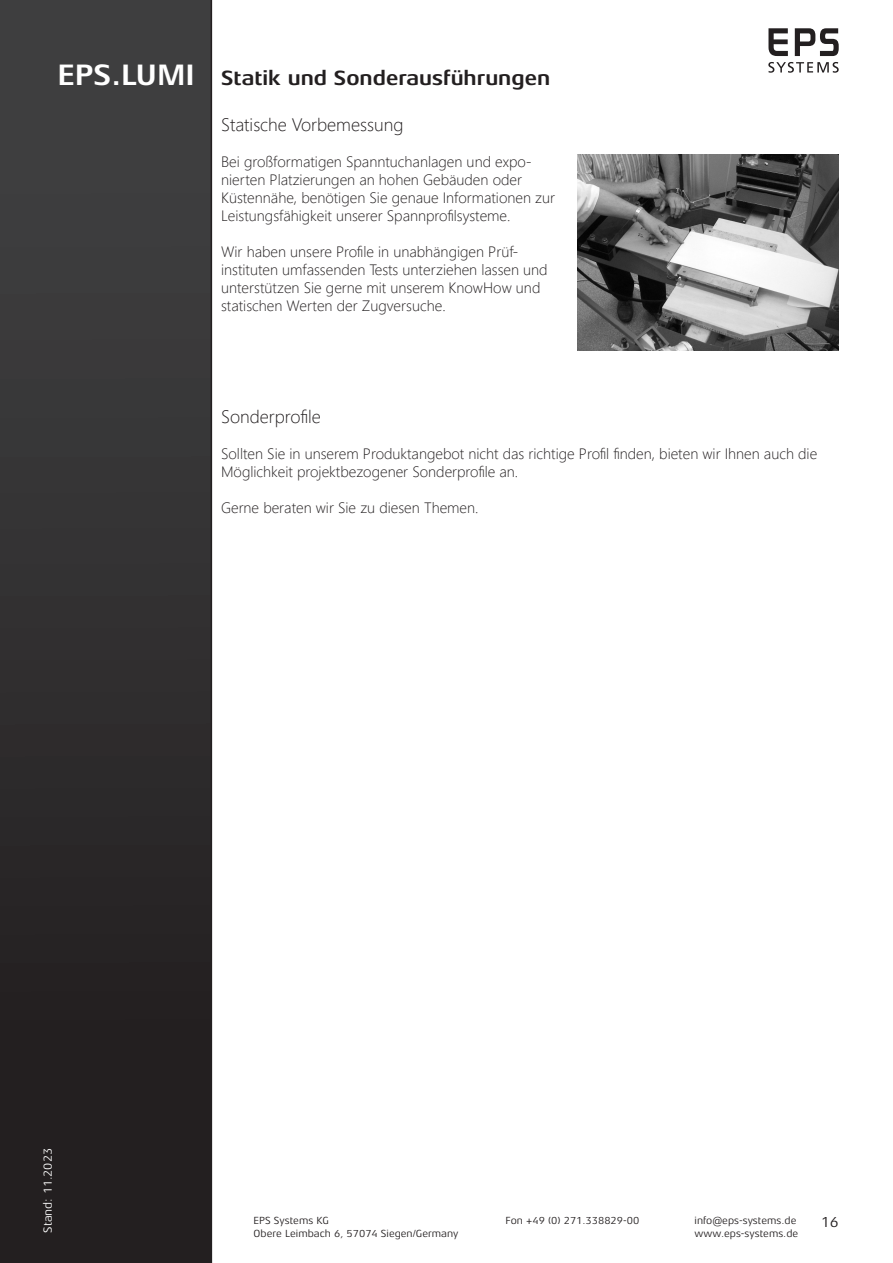
<style>
.page{position:relative;width:893px;height:1263px;background:#fff}
.page>*{position:absolute;margin:0;border:0;box-sizing:border-box;transform-origin:0 0}
.t1{font:700 30px "Aeonis LT Pro";color:#fff}
.t2{font:700 21px "Aeonis LT Pro";color:#231f20}
.t3{font:300 18px "Segoe UI";color:#231f20}
.t4{font:300 15px/18px "Segoe UI";color:#231f20}
.t5{font:15px "Aeonis LT Pro";color:#231f20}
.t6{font:12px "Aeonis LT Pro";color:#fff}
.t7{font:10.5px "Aeonis LT Pro";color:#231f20}
</style>
<div class="page">
<svg style="left:0;top:0;width:212px;height:1263px;background:#302e2f"></svg>
<svg style="left:768px;top:28px;width:20px;height:28px"></svg>
<svg style="left:795px;top:28px;width:44px;height:28px"></svg>
<svg style="left:768px;top:62px;width:71px;height:11px"></svg>
<img style="left:577px;top:154px;width:262px;height:197px">
<h1 class="t1" style="left:57px;top:58px;width:139px">EPS.LUMI</h1>
<h2 class="t2" style="left:221px;top:66px;width:331px">Statik und Sonderausführungen</h2>
<p class="t3" style="left:221px;top:108px;width:184px">Statische Vorbemessung</p>
<p class="t4" style="left:221px;top:152px;width:335px">Bei großformatigen Spanntuchanlagen und expo&shy;nierten Platzierungen an hohen Gebäuden oder Küstennähe, benötigen Sie genaue Informationen zur Leistungsfähigkeit unserer Spannprofilsysteme.</p>
<p class="t4" style="left:221px;top:242px;width:328px">Wir haben unsere Profile in unabhängigen Prüf&shy;instituten umfassenden Tests unterziehen lassen und unterstützen Sie gerne mit unserem KnowHow und statischen Werten der Zugversuche.</p>
<p class="t3" style="left:221px;top:400px;width:101px">Sonderprofile</p>
<p class="t4" style="left:221px;top:443px;width:598px">Sollten Sie in unserem Produktangebot nicht das richtige Profil finden, bieten wir Ihnen auch die<br>Möglichkeit projektbezogener Sonderprofile an.</p>
<p class="t4" style="left:221px;top:497px;width:259px">Gerne beraten wir Sie zu diesen Themen.</p>
<p class="t6" style="left:41px;top:1233px;width:86px;rotate:-90deg">Stand: 11.2023</p>
<p class="t7" style="left:254px;top:1215px;width:77px">EPS Systems KG</p>
<p class="t7" style="left:506px;top:1215px;width:135px">Fon +49 (0) 271.338829-00</p>
<p class="t7" style="left:695px;top:1215px;width:103px">info@eps-systems.de</p>
<p class="t7" style="left:254px;top:1227px;width:206px">Obere Leimbach 6, 57074 Siegen/Germany</p>
<p class="t7" style="left:695px;top:1227px;width:105px">www.eps-systems.de</p>
<p class="t5" style="left:821px;top:1214px;width:19px">16</p>
</div>
